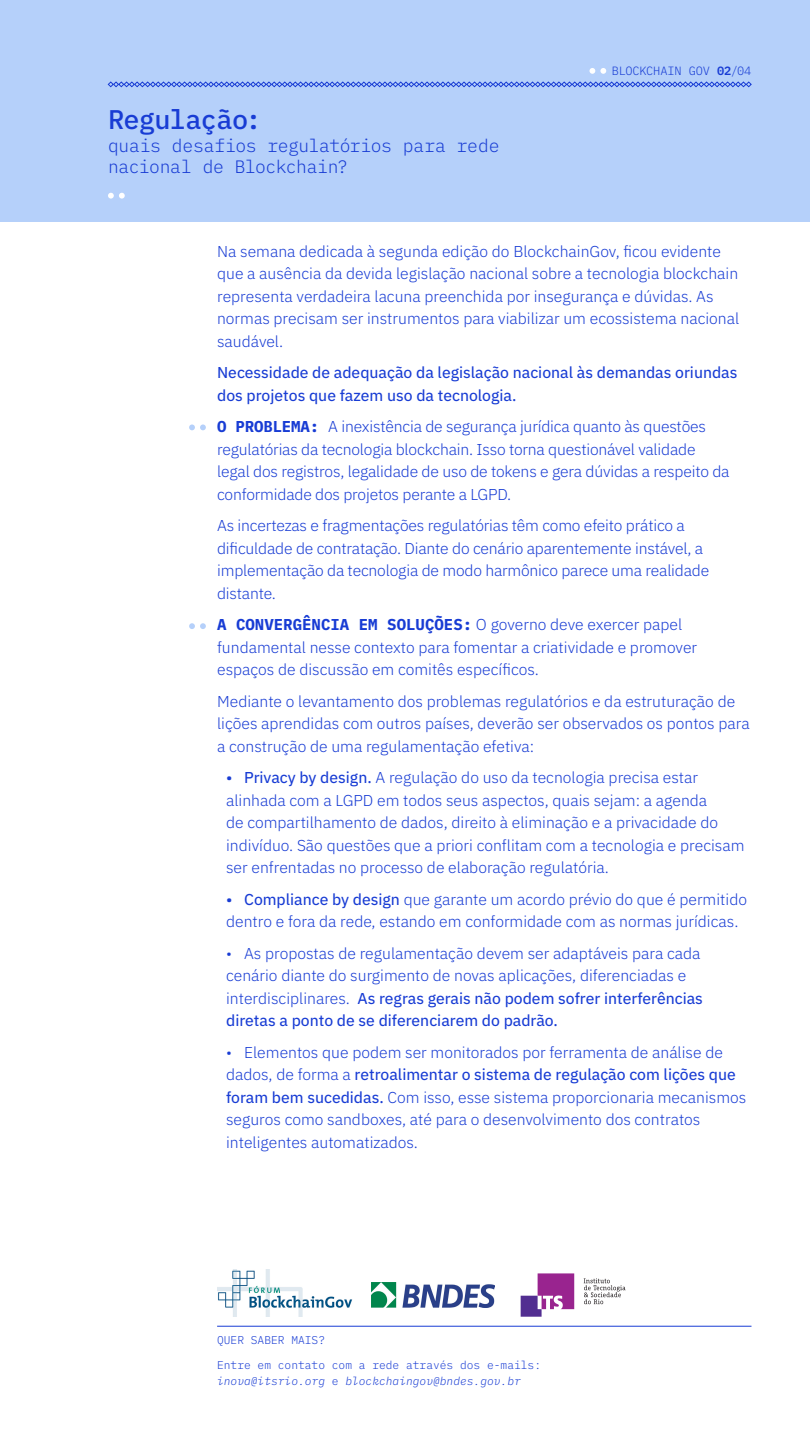
<style>
.page{position:relative;width:810px;height:1440px;background:#fff}
.page>*{position:absolute;margin:0;border:0;box-sizing:border-box;transform-origin:0 0}
.t1{font:500 27px "IBM Plex Mono";letter-spacing:-.025em;color:#183cd4}
.t2{font:300 18px/21px "IBM Plex Mono";letter-spacing:-.015em;color:#183cd4}
.t3{font:300 15.75px/22.5px "IBM Plex Sans";color:#183cd4}
.t4{font:15.75px/22.5px "IBM Plex Sans Text";color:#183cd4}
.t5{font:300 12px "IBM Plex Mono";letter-spacing:-.02em;color:#183cd4}
.t6{font:italic 300 11.25px/15.8px "IBM Plex Mono";color:#183cd4}
.t7{font:300 11.25px "IBM Plex Mono";color:#183cd4}
.s1{font-weight:600}
.s2{font-family:"IBM Plex Mono";font-weight:700}
.s3{font-family:"IBM Plex Sans Text";font-weight:400}
.s4{font-style:normal}
</style>
<div class="page">
<div style="left:0;top:0;width:810px;height:222px;background:#b5d0fa"></div>
<svg style="left:108px;top:81px;width:644px;height:6px"></svg>
<svg style="left:589px;top:68px;width:17px;height:6px"></svg>
<svg style="left:108px;top:193px;width:17px;height:6px"></svg>
<svg style="left:189px;top:425px;width:17px;height:5px"></svg>
<svg style="left:189px;top:623px;width:17px;height:6px"></svg>
<hr style="left:217px;top:1326px;width:535px;height:1px;background:#183cd4">
<img style="left:217px;top:1269px;width:136px;height:48px">
<img style="left:372px;top:1282px;width:123px;height:26px">
<svg style="left:521px;top:1273px;width:53px;height:44px"></svg>
<svg style="left:584px;top:1278px;width:42px;height:26px"></svg>
<p class="t1" style="left:108px;top:98px;width:155px">Regulação:</p>
<p class="t2" style="left:108px;top:134px;width:393px">quais desafios regulatórios para rede nacional de Blockchain?</p>
<p class="t5" style="left:612px;top:62px;width:141px">BLOCKCHAIN GOV <span class="s1">02</span>/04</p>
<p class="t3" style="left:217px;top:239px;width:524px">Na semana dedicada à segunda edição do BlockchainGov, ficou evidente que a ausência da devida legislação nacional sobre a tecnologia blockchain representa verdadeira lacuna preenchida por insegurança e dúvidas. As normas precisam ser instrumentos para viabilizar um ecossistema nacional saudável.</p>
<p class="t4" style="left:217px;top:360px;width:522px">Necessidade de adequação da legislação nacional às demandas oriundas dos projetos que fazem uso da tecnologia.</p>
<p class="t3" style="left:217px;top:414px;width:514px"><span class="s2">O PROBLEMA:</span> A inexistência de segurança jurídica quanto às questões regulatórias da tecnologia blockchain. Isso torna questionável validade legal dos registros, legalidade de uso de tokens e gera dúvidas a respeito da conformidade dos projetos perante a LGPD.</p>
<p class="t3" style="left:217px;top:513px;width:494px">As incertezas e fragmentações regulatórias têm como efeito prático a dificuldade de contratação. Diante do cenário aparentemente instável, a implementação da tecnologia de modo harmônico parece uma realidade distante.</p>
<p class="t3" style="left:217px;top:612px;width:482px"><span class="s2">A CONVERGÊNCIA EM SOLUÇÕES:</span> O governo deve exercer papel fundamental nesse contexto para fomentar a criatividade e promover espaços de discussão em comitês específicos.</p>
<p class="t3" style="left:217px;top:689px;width:534px">Mediante o levantamento dos problemas regulatórios e da estruturação de lições aprendidas com outros países, deverão ser observados os pontos para a construção de uma regulamentação efetiva:</p>
<p class="t3" style="left:226px;top:765px;width:520px"><span class="s3">• Privacy by design.</span> A regulação do uso da tecnologia precisa estar alinhada com a LGPD em todos seus aspectos, quais sejam: a agenda<br>de compartilhamento de dados, direito à eliminação e a privacidade do indivíduo. São questões que a priori conflitam com a tecnologia e precisam ser enfrentadas no processo de elaboração regulatória.</p>
<p class="t3" style="left:226px;top:887px;width:522px"><span class="s3">• Compliance by design</span> que garante um acordo prévio do que é permitido dentro e fora da rede, estando em conformidade com as normas jurídicas.</p>
<p class="t3" style="left:226px;top:941px;width:478px">• As propostas de regulamentação devem ser adaptáveis para cada cenário diante do surgimento de novas aplicações, diferenciadas e interdisciplinares. <span class="s3">As regras gerais não podem sofrer interferências diretas a ponto de se diferenciarem do padrão.</span></p>
<p class="t3" style="left:226px;top:1040px;width:522px">• Elementos que podem ser monitorados por ferramenta de análise de dados, de forma a <span class="s3">retroalimentar o sistema de regulação com lições que foram bem sucedidas.</span> Com isso, esse sistema proporcionaria mecanismos seguros como sandboxes, até para o desenvolvimento dos contratos inteligentes automatizados.</p>
<p class="t7" style="left:217px;top:1332px;width:109px">QUER SABER MAIS?</p>
<p class="t6" style="left:217px;top:1356px;width:326px"><span class="s4">Entre em contato com a rede através dos e-mails: </span>inova@itsrio.org <span class="s4">e</span> blockchaingov@bndes.gov.br</p>
</div>
